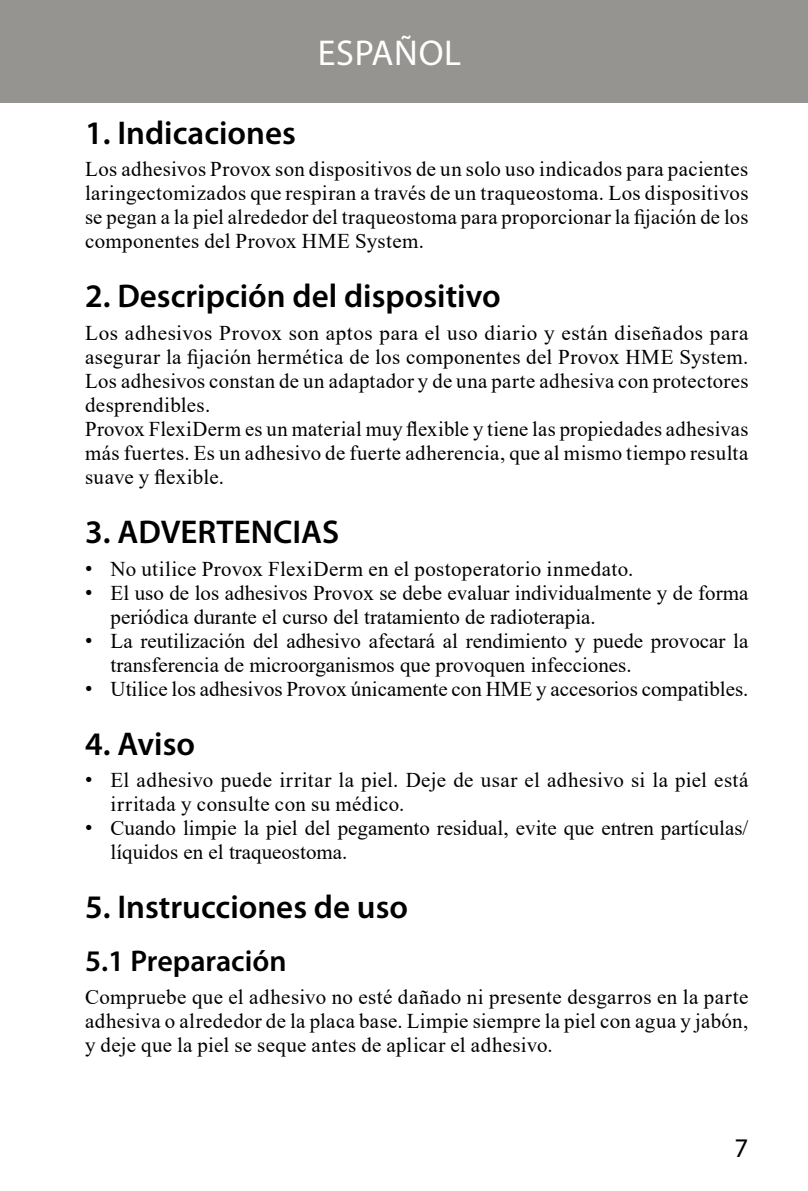
<style>
.page{position:relative;width:808px;height:1191px;background:#fff}
.page>*{position:absolute;margin:0;border:0;box-sizing:border-box;transform-origin:0 0}
.t1{font:36px "Myriad Pro";letter-spacing:.02em;color:#fff}
.t2{font:600 33px "Myriad Pro";color:#000}
.t3{font:600 30px "Myriad Pro";color:#000}
.t4{font:27px "Myriad Pro";color:#000}
.t5{font:21px/24px "Times New Roman";letter-spacing:.005em;color:#000}
.s1{font-family:"Arial"}
</style>
<div class="page">
<div style="left:0;top:0;width:808px;height:102px;background:#959490"></div>
<h1 class="t1" style="left:318px;top:30px;width:145px">ESPAÑOL</h1>
<h2 class="t2" style="left:85px;top:112px;width:212px">1. Indicaciones</h2>
<p class="t5" style="left:85px;top:157px;width:665px;text-align:justify">Los adhesivos Provox son dispositivos de un solo uso indicados para pacientes laringectomizados que respiran a través de un traqueostoma. Los dispositivos se pegan a la piel alrededor del traqueostoma para proporcionar la fijación de los componentes del Provox HME System.</p>
<h2 class="t2" style="left:85px;top:275px;width:417px">2. Descripción del dispositivo</h2>
<p class="t5" style="left:85px;top:320px;width:665px">Los adhesivos Provox son aptos para el uso diario y están diseñados para asegurar la fijación hermética de los componentes del Provox HME System.<br>Los adhesivos constan de un adaptador y de una parte adhesiva con protectores desprendibles.<br>Provox FlexiDerm es un material muy flexible y tiene las propiedades adhesivas más fuertes. Es un adhesivo de fuerte adherencia, que al mismo tiempo resulta suave y flexible.</p>
<h2 class="t2" style="left:85px;top:511px;width:256px">3. ADVERTENCIAS</h2>
<p class="t5" style="left:85px;top:556px;width:550px"><span class="s1">•</span> No utilice Provox FlexiDerm en el postoperatorio inmedato.</p>
<p class="t5" style="left:111px;top:580px;width:639px;text-indent:-26px"><span class="s1">•</span> El uso de los adhesivos Provox se debe evaluar individualmente y de forma periódica durante el curso del tratamiento de radioterapia.</p>
<p class="t5" style="left:111px;top:628px;width:639px;text-indent:-26px"><span class="s1">•</span> La reutilización del adhesivo afectará al rendimiento y puede provocar la transferencia de microorganismos que provoquen infecciones.</p>
<p class="t5" style="left:85px;top:676px;width:665px"><span class="s1">•</span> Utilice los adhesivos Provox únicamente con HME y accesorios compatibles.</p>
<h2 class="t2" style="left:85px;top:722px;width:111px">4. Aviso</h2>
<p class="t5" style="left:111px;top:767px;width:639px;text-indent:-26px"><span class="s1">•</span> El adhesivo puede irritar la piel. Deje de usar el adhesivo si la piel está irritada y consulte con su médico.</p>
<p class="t5" style="left:111px;top:815px;width:639px;text-indent:-26px"><span class="s1">•</span> Cuando limpie la piel del pegamento residual, evite que entren partículas/ líquidos en el traqueostoma.</p>
<h2 class="t2" style="left:85px;top:886px;width:325px">5. Instrucciones de uso</h2>
<h3 class="t3" style="left:85px;top:942px;width:203px">5.1 Preparación</h3>
<p class="t5" style="left:85px;top:984px;width:665px;text-align:justify">Compruebe que el adhesivo no esté dañado ni presente desgarros en la parte adhesiva o alrededor de la placa base. Limpie siempre la piel con agua y jabón, y deje que la piel se seque antes de aplicar el adhesivo.</p>
<p class="t4" style="left:734px;top:1131px;width:15px">7</p>
</div>
